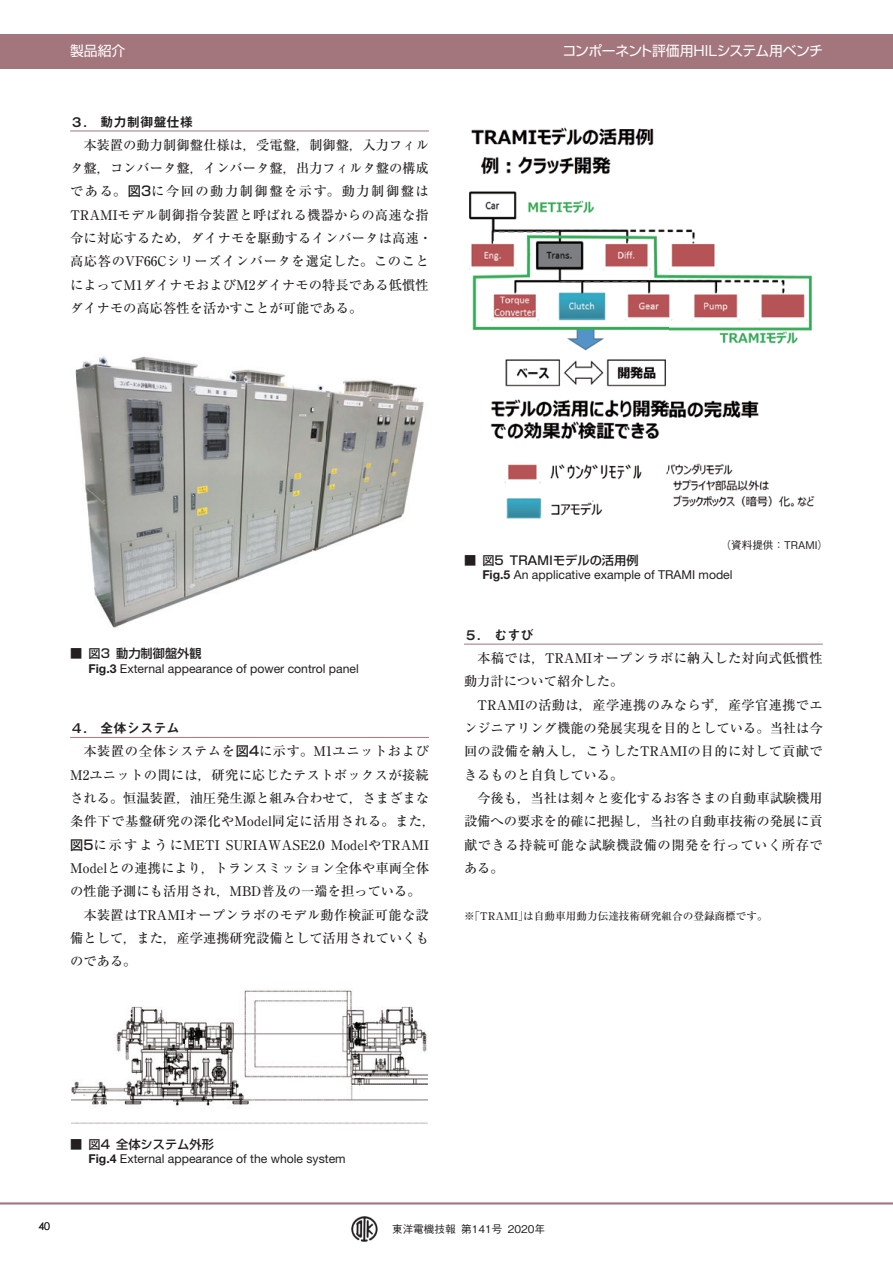
<style>
.page{position:relative;width:893px;height:1263px;background:#fff}
.page>*{position:absolute;margin:0;border:0;box-sizing:border-box;transform-origin:0 0}
.t1{font:13.8px "Shin Go Pro";letter-spacing:-.03em;color:#fff}
.t2{font:500 13.35px/23.2px "Ryumin Pro";letter-spacing:.005em;color:#231f20}
.t3{font:13.35px "Midashi Go Pro MB31";color:#231f20}
.t4{font:12.15px "Helvetica Neue LT Std";color:#231f20}
.t5{font:500 12.15px "Shin Go Pro";color:#231f20}
.t6{font:500 10.65px "Ryumin Pro";color:#231f20}
.t7{font:500 10.65px "Gothic BBB Pro";color:#231f20}
.t8{font:10.65px "Century Gothic";color:#231f20}
.s1{font-family:"Shin Go Pro"}
.s2{font-weight:700}
</style>
<div class="page">
<hr style="left:0;top:1202px;width:893px;height:2px;background:#a3757c">
<div style="left:0;top:34px;width:893px;height:34px;background:#a3757c"></div>
<hr style="left:70px;top:131px;width:359px;height:1px;background:#a3757c">
<hr style="left:70px;top:737px;width:359px;height:1px;background:#a3757c">
<img style="left:75px;top:356px;width:349px;height:272px">
<img style="left:71px;top:990px;width:357px;height:134px">
<hr style="left:464px;top:644px;width:359px;height:1px;background:#a3757c">
<img style="left:469px;top:127px;width:346px;height:392px">
<img style="left:351px;top:1216px;width:27px;height:26px">
<p class="t1" style="left:70px;top:40px;width:57px">製品紹介</p>
<p class="t1" style="left:562px;top:40px;width:262px">コンポーネント評価用HILシステム用ベンチ</p>
<p class="t3" style="left:70px;top:111px;width:125px">３.　動力制御盤仕様</p>
<p class="t2" style="left:70px;top:132px;width:363px;text-indent:13px">本装置の動力制御盤仕様は，受電盤，制御盤，入力フィルタ盤，コンバータ盤，インバータ盤，出力フィルタ盤の構成である。<span class="s1">図3</span>に今回の動力制御盤を示す。動力制御盤は<br>TRAMIモデル制御指令装置と呼ばれる機器からの高速な指令に対応するため，ダイナモを駆動するインバータは高速・高応答のVF66Cシリーズインバータを選定した。このことによってM1ダイナモおよびM2ダイナモの特長である低慣性ダイナモの高応答性を活かすことが可能である。</p>
<p class="t5" style="left:70px;top:644px;width:133px">■ 図3 動力制御盤外観</p>
<p class="t4" style="left:88px;top:661px;width:272px"><span class="s2">Fig.3</span> External appearance of power control panel</p>
<p class="t3" style="left:70px;top:717px;width:111px">４.　全体システム</p>
<p class="t2" style="left:70px;top:739px;width:367px;text-indent:13px">本装置の全体システムを<span class="s1">図4</span>に示す。M1ユニットおよびM2ユニットの間には，研究に応じたテストボックスが接続される。恒温装置，油圧発生源と組み合わせて，さまざまな条件下で基盤研究の深化やModel同定に活用される。また，<span class="s1">図5</span>に示すようにMETI SURIAWASE2.0 ModelやTRAMI Modelとの連携により，トランスミッション全体や車両全体の性能予測にも活用され，MBD普及の一端を担っている。</p>
<p class="t2" style="left:70px;top:902px;width:360px;text-align:justify;text-indent:13px">本装置はTRAMIオープンラボのモデル動作検証可能な設備として，また，産学連携研究設備として活用されていくものである。</p>
<p class="t7" style="left:720px;top:536px;width:109px">（資料提供：TRAMI）</p>
<p class="t5" style="left:464px;top:550px;width:176px">■ 図5 TRAMIモデルの活用例</p>
<p class="t4" style="left:482px;top:568px;width:252px"><span class="s2">Fig.5</span> An applicative example of TRAMI model</p>
<p class="t3" style="left:464px;top:624px;width:71px">５.　むすび</p>
<p class="t2" style="left:464px;top:645px;width:360px;text-indent:13px">本稿では，TRAMIオープンラボに納入した対向式低慣性動力計について紹介した。</p>
<p class="t2" style="left:464px;top:692px;width:360px;text-align:justify;text-indent:13px">TRAMIの活動は，産学連携のみならず，産学官連携でエンジニアリング機能の発展実現を目的としている。当社は今回の設備を納入し，こうしたTRAMIの目的に対して貢献できるものと自負している。</p>
<p class="t2" style="left:464px;top:785px;width:360px;text-align:justify;text-indent:13px">今後も，当社は刻々と変化するお客さまの自動車試験機用設備への要求を的確に把握し，当社の自動車技術の発展に貢献できる持続可能な試験機設備の開発を行っていく所存である。</p>
<p class="t6" style="left:464px;top:907px;width:305px">※ 「TRAMI」は自動車用動力伝達技術研究組合の登録商標です。</p>
<p class="t5" style="left:70px;top:1134px;width:145px">■ 図4 全体システム外形</p>
<p class="t4" style="left:88px;top:1152px;width:259px"><span class="s2">Fig.4</span> External appearance of the whole system</p>
<p class="t8" style="left:38px;top:1218px;width:13px">40</p>
<p class="t7" style="left:392px;top:1220px;width:155px">東洋電機技報 第141号 2020年</p>
</div>
